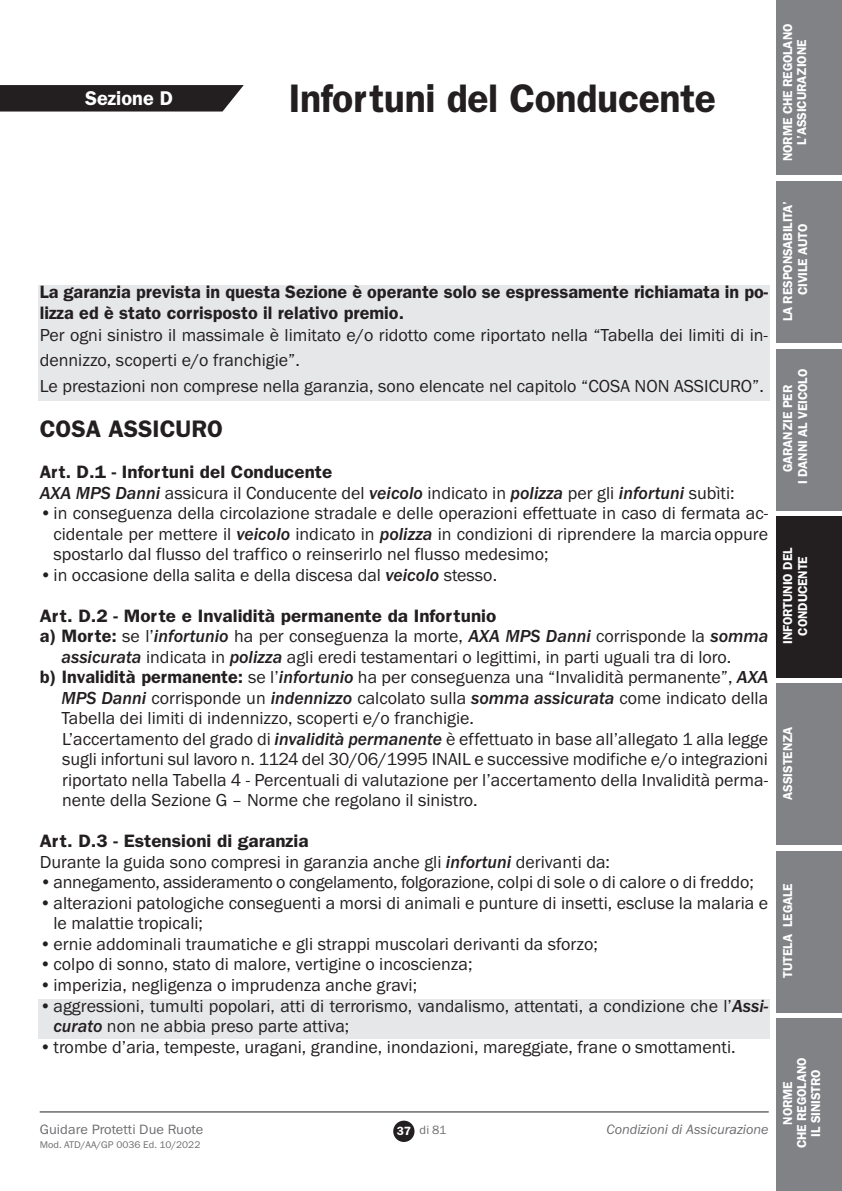
<style>
.page{position:relative;width:842px;height:1191px;background:#fff}
.page>*{position:absolute;margin:0;border:0;box-sizing:border-box;transform-origin:0 0}
.t1{font:600 40px "Franklin Gothic";letter-spacing:-.01em;color:#231f20}
.t2{font:600 24px "Franklin Gothic";color:#231f20}
.t3{font:600 20px "Franklin Gothic";color:#fff}
.t4{font:18px/20.6px "Franklin Gothic";color:#231f20}
.t5{font:600 18px/21.6px "Franklin Gothic";color:#231f20}
.t6{font:600 18px "Franklin Gothic";color:#231f20;scale:1.05 1}
.t7{font:italic 14px "Franklin Gothic";color:#6c6d70}
.t8{font:14px "Franklin Gothic";color:#6c6d70}
.t9{font:600 13px/14px "Franklin Gothic";letter-spacing:-.01em;color:#fff;text-align:center}
.t10{font:12.4px "Franklin Gothic";color:#6c6d70}
.t11{font:10px "Franklin Gothic";letter-spacing:.005em;color:#6c6d70}
.s1{font-weight:600}
.s2{font-weight:500;font-style:italic}
.s3{font-weight:600;font-size:12px;color:#fff}
</style>
<div class="page">
<div style="left:39px;top:285px;width:731px;height:116px;background:#e6e7e9"></div>
<div style="left:39px;top:999px;width:731px;height:39px;background:#e6e7e9"></div>
<hr style="left:40px;top:1111px;width:729px;height:1px;background:#231f20">
<div style="left:393px;top:1120px;width:21px;height:22px;background:#231f20;border-radius:50%"></div>
<svg style="left:0;top:85px;width:244px;height:26px"></svg>
<div style="left:777px;top:0;width:65px;height:175px;background:#808285"></div>
<div style="left:777px;top:181px;width:65px;height:162px;background:#808285"></div>
<div style="left:777px;top:349px;width:65px;height:161px;background:#808285"></div>
<div style="left:777px;top:516px;width:65px;height:161px;background:#231f20"></div>
<div style="left:777px;top:683px;width:65px;height:162px;background:#808285"></div>
<div style="left:777px;top:850px;width:65px;height:162px;background:#808285"></div>
<div style="left:777px;top:1018px;width:65px;height:173px;background:#808285"></div>
<p class="t3" style="left:85px;top:86px;width:90px">Sezione D</p>
<h1 class="t1" style="left:289px;top:75px;width:429px">Infortuni del Conducente</h1>
<p class="t9" style="left:781px;top:161px;width:139px;rotate:-90deg">NORME CHE REGOLANO<br>L’ASSICURAZIONE</p>
<p class="t5" style="left:40px;top:281px;width:730px">La garanzia prevista in questa Sezione è operante solo se espressamente richiamata in po&shy;lizza ed è stato corrisposto il relativo premio.</p>
<p class="t4" style="left:40px;top:323px;width:730px;line-height:24.4px">Per ogni sinistro il massimale è limitato e/o ridotto come riportato nella “Tabella dei limiti di in&shy;dennizzo, scoperti e/o franchigie”.</p>
<p class="t4" style="left:40px;top:375px;width:726px">Le prestazioni non comprese nella garanzia, sono elencate nel capitolo “COSA NON ASSICURO”.</p>
<h2 class="t2" style="left:40px;top:415px;width:185px">COSA ASSICURO</h2>
<p class="t4" style="left:40px;top:462px;width:697px"><span class="s1">Art. D.1 - Infortuni del Conducente<br></span><span class="s2">AXA MPS Danni</span> assicura il Conducente del <span class="s2">veicolo</span> indicato in <span class="s2">polizza</span> per gli <span class="s2">infortuni</span> subìti:</p>
<p class="t4" style="left:53px;top:503px;width:716px;text-align:justify;text-indent:-14px">•in conseguenza della circolazione stradale e delle operazioni effettuate in caso di fermata ac&shy;cidentale per mettere il <span class="s2">veicolo</span> indicato in <span class="s2">polizza</span> in condizioni di riprendere la marcia oppure spostarlo dal flusso del traffico o reinserirlo nel flusso medesimo;</p>
<p class="t4" style="left:40px;top:564px;width:459px">•in occasione della salita e della discesa dal <span class="s2">veicolo</span> stesso.</p>
<p class="t6" style="left:40px;top:605px;width:436px">Art. D.2 - Morte e Invalidità permanente da Infortunio</p>
<p class="t4" style="left:40px;top:626px;width:730px"><span class="s1">a) Morte:</span> se l’<span class="s2">infortunio</span> ha per conseguenza la morte, <span class="s2">AXA MPS Danni</span> corrisponde la <span class="s2">somma</span></p>
<p class="t4" style="left:61px;top:646px;width:671px"><span class="s2">assicurata</span> indicata in <span class="s2">polizza</span> agli eredi testamentari o legittimi, in parti uguali tra di loro.</p>
<p class="t4" style="left:40px;top:667px;width:730px"><span class="s1">b) Invalidità permanente:</span> se l’<span class="s2">infortunio</span> ha per conseguenza una “Invalidità permanente”, <span class="s2">AXA</span></p>
<p class="t4" style="left:61px;top:687px;width:708px"><span class="s2">MPS Danni</span> corrisponde un <span class="s2">indennizzo</span> calcolato sulla <span class="s2">somma assicurata</span> come indicato della</p>
<p class="t4" style="left:61px;top:708px;width:414px">Tabella dei limiti di indennizzo, scoperti e/o franchigie.</p>
<p class="t4" style="left:62px;top:728px;width:707px">L’accertamento del grado di <span class="s2">invalidità permanente</span> è effettuato in base all’allegato 1 alla legge</p>
<p class="t4" style="left:62px;top:749px;width:707px">sugli infortuni sul lavoro n. 1124 del 30/06/1995 INAIL e successive modifiche e/o integrazioni</p>
<p class="t4" style="left:62px;top:769px;width:707px">riportato nella Tabella 4 - Percentuali di valutazione per l’accertamento della Invalidità perma-</p>
<p class="t4" style="left:62px;top:790px;width:417px">nente della Sezione G – Norme che regolano il sinistro.</p>
<p class="t4" style="left:40px;top:831px;width:572px"><span class="s1">Art. D.3 - Estensioni di garanzia<br></span>Durante la guida sono compresi in garanzia anche gli <span class="s2">infortuni</span> derivanti da:</p>
<p class="t4" style="left:40px;top:872px;width:716px">•annegamento, assideramento o congelamento, folgorazione, colpi di sole o di calore o di freddo;</p>
<p class="t4" style="left:53px;top:892px;width:716px;text-indent:-14px">•alterazioni patologiche conseguenti a morsi di animali e punture di insetti, escluse la malaria e le malattie tropicali;</p>
<p class="t4" style="left:40px;top:933px;width:560px">•ernie addominali traumatiche e gli strappi muscolari derivanti da sforzo;</p>
<p class="t4" style="left:40px;top:954px;width:434px">•colpo di sonno, stato di malore, vertigine o incoscienza;</p>
<p class="t4" style="left:40px;top:974px;width:379px">•imperizia, negligenza o imprudenza anche gravi;</p>
<p class="t4" style="left:53px;top:995px;width:716px;text-indent:-14px">•aggressioni, tumulti popolari, atti di terrorismo, vandalismo, attentati, a condizione che l’<span class="s2">Assi&shy;curato</span> non ne abbia preso parte attiva;</p>
<p class="t4" style="left:40px;top:1036px;width:698px">•trombe d’aria, tempeste, uragani, grandine, inondazioni, mareggiate, frane o smottamenti.</p>
<p class="t8" style="left:40px;top:1121px;width:165px">Guidare Protetti Due Ruote</p>
<p class="t7" style="left:606px;top:1120px;width:164px">Condizioni di Assicurazione</p>
<p class="t11" style="left:40px;top:1138px;width:162px">Mod. ATD/AA/GP 0036 Ed. 10/2022</p>
<p class="t10" style="left:397px;top:1123px;width:51px"><span class="s3">37</span> di 81</p>
<p class="t9" style="left:780px;top:321px;width:122px;line-height:14.8px;rotate:-90deg">LA RESPONSABILITA’<br>CIVILE AUTO</p>
<p class="t9" style="left:780px;top:484px;width:117px;line-height:14.8px;rotate:-90deg">GARANZIE PER<br>I DANNI AL VEICOLO</p>
<p class="t9" style="left:780px;top:644px;width:98px;line-height:14.8px;rotate:-90deg">INFORTUNIO DEL<br>CONDUCENTE</p>
<p class="t9" style="left:781px;top:799px;width:75px;rotate:-90deg">ASSISTENZA</p>
<p class="t9" style="left:781px;top:977px;width:96px;rotate:-90deg">TUTELA LEGALE</p>
<p class="t9" style="left:781px;top:1148px;width:92px;rotate:-90deg">NORME<br>CHE REGOLANO<br>IL SINISTRO</p>
</div>
